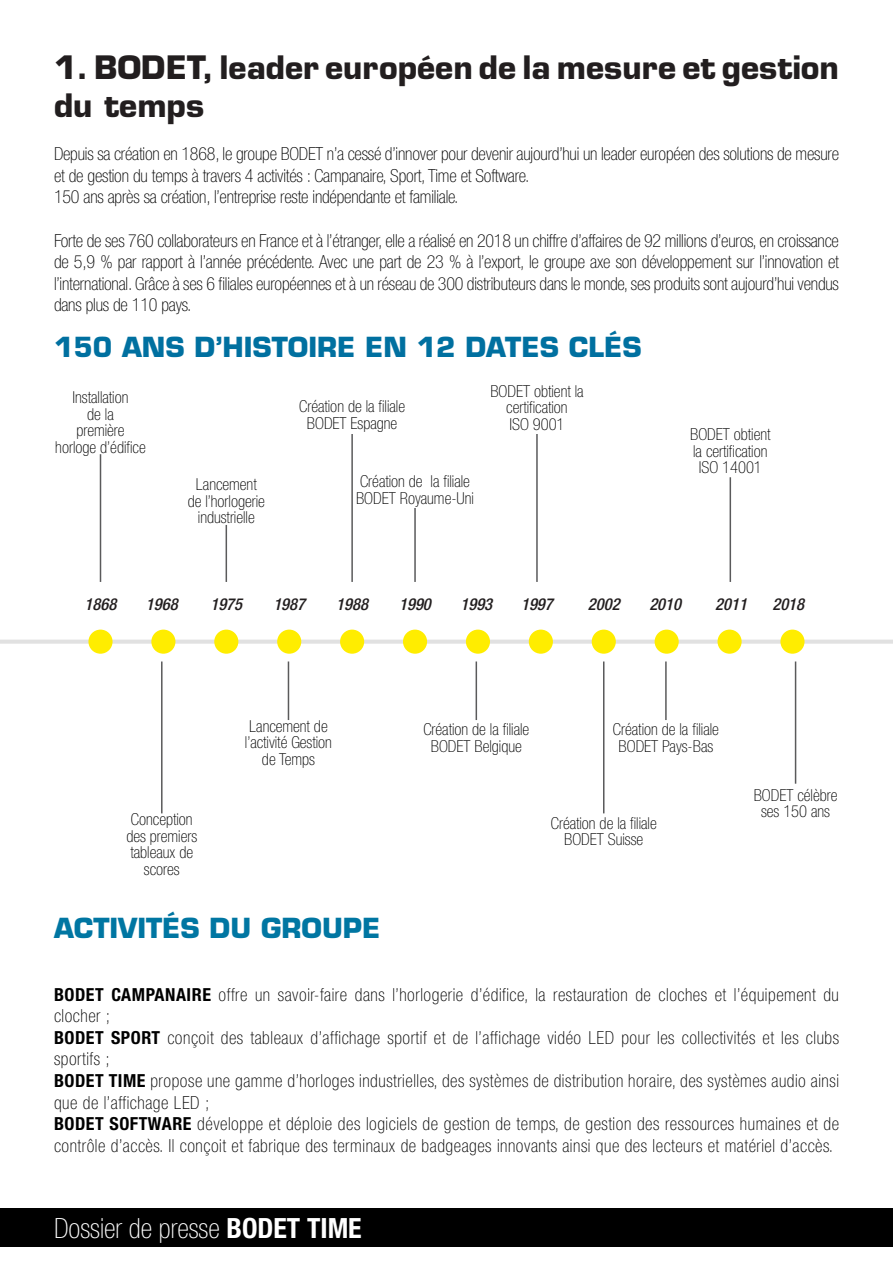
<style>
.page{position:relative;width:893px;height:1263px;background:#fff}
.page>*{position:absolute;margin:0;border:0;box-sizing:border-box;transform-origin:0 0}
.t1{font:700 31.5px/37.8px "Eurostile";color:#221e1f}
.t2{font:100 condensed 27.9px "Helvetica Neue LT Std";color:#fff}
.t3{font:700 27px "Eurostile";color:#0070a0}
.t4{font:700 27px "Eurostile";color:#0076a2}
.t5{font:100 condensed 18px/21.6px "Helvetica Neue LT Std";letter-spacing:.03em;color:#000;text-align:justify}
.t6{font:100 condensed 18px/21.6px "Helvetica Neue LT Std";letter-spacing:-.01em;color:#000}
.t7{font:100 condensed 16.5px/16.5px "Helvetica Neue LT Std";color:#000;text-align:center}
.t8{font:italic 500 condensed 16.5px "Helvetica Neue LT Std";color:#221e1f}
.s1{font-weight:700}
</style>
<div class="page">
<div style="left:0;top:1208px;width:893px;height:39px;background:#000"></div>
<hr style="left:0;top:640px;width:893px;height:4px;background:#e1e1e1">
<div style="left:88px;top:630px;width:25px;height:24px;background:#ffed00;border-radius:50%"></div>
<hr style="left:100px;top:454px;width:1px;height:128px;background:#5a5a5b">
<div style="left:151px;top:630px;width:24px;height:24px;background:#ffed00;border-radius:50%"></div>
<hr style="left:161px;top:661px;width:2px;height:152px;background:#5a5a5b">
<div style="left:277px;top:630px;width:24px;height:24px;background:#ffed00;border-radius:50%"></div>
<hr style="left:288px;top:661px;width:1px;height:59px;background:#5a5a5b">
<div style="left:466px;top:630px;width:24px;height:24px;background:#ffed00;border-radius:50%"></div>
<hr style="left:476px;top:661px;width:1px;height:59px;background:#5a5a5b">
<div style="left:592px;top:630px;width:24px;height:24px;background:#ffed00;border-radius:50%"></div>
<hr style="left:603px;top:661px;width:1px;height:152px;background:#5a5a5b">
<div style="left:717px;top:630px;width:25px;height:24px;background:#ffed00;border-radius:50%"></div>
<hr style="left:730px;top:477px;width:1px;height:105px;background:#5a5a5b">
<div style="left:214px;top:630px;width:24px;height:24px;background:#ffed00;border-radius:50%"></div>
<hr style="left:226px;top:525px;width:1px;height:57px;background:#5a5a5b">
<div style="left:340px;top:630px;width:24px;height:24px;background:#ffed00;border-radius:50%"></div>
<hr style="left:351px;top:434px;width:2px;height:148px;background:#5a5a5b">
<div style="left:403px;top:630px;width:24px;height:24px;background:#ffed00;border-radius:50%"></div>
<hr style="left:414px;top:508px;width:2px;height:74px;background:#5a5a5b">
<div style="left:655px;top:630px;width:24px;height:24px;background:#ffed00;border-radius:50%"></div>
<div style="left:529px;top:630px;width:24px;height:24px;background:#ffed00;border-radius:50%"></div>
<hr style="left:536px;top:434px;width:2px;height:148px;background:#5a5a5b">
<div style="left:780px;top:630px;width:24px;height:24px;background:#ffed00;border-radius:50%"></div>
<hr style="left:795px;top:661px;width:1px;height:123px;background:#5a5a5b">
<hr style="left:665px;top:661px;width:2px;height:59px;background:#5a5a5b">
<h1 class="t1" style="left:54px;top:49px;width:786px">1. BODET, leader européen de la mesure et gestion du temps</h1>
<p class="t6" style="left:54px;top:143px;width:786px">Depuis sa création en 1868, le groupe BODET n’a cessé d’innover pour devenir aujourd’hui un leader européen des solutions de mesure et de gestion du temps à travers 4 activités : Campanaire, Sport, Time et Software.<br>150 ans après sa création, l’entreprise reste indépendante et familiale.</p>
<p class="t5" style="left:54px;top:229px;width:786px">Forte de ses 760 collaborateurs en France et à l’étranger, elle a réalisé en 2018 un chiffre d’affaires de 92 millions d’euros, en croissance de 5,9 % par rapport à l’année précédente. Avec une part de 23 % à l’export, le groupe axe son développement sur l’innovation et l’international. Grâce à ses 6 filiales européennes et à un réseau de 300 distributeurs dans le monde, ses produits sont aujourd’hui vendus dans plus de 110 pays.</p>
<h3 class="t3" style="left:54px;top:330px;width:589px">150 ANS D’HISTOIRE EN 12 DATES CLÉS</h3>
<p class="t7" style="left:55px;top:389px;width:92px">Installation<br>de la<br>première horloge d’édifice</p>
<p class="t7" style="left:188px;top:476px;width:79px">Lancement de l’horlogerie industrielle</p>
<p class="t7" style="left:299px;top:398px;width:107px">Création de la filiale<br>BODET Espagne</p>
<p class="t7" style="left:356px;top:473px;width:119px;text-align:left">Création de la filiale<br>BODET Royaume-Uni</p>
<p class="t7" style="left:490px;top:382px;width:95px">BODET obtient la certification<br>ISO 9001</p>
<p class="t7" style="left:690px;top:426px;width:82px">BODET obtient la certification<br>ISO 14001</p>
<p class="t8" style="left:85px;top:594px;width:33px">1868</p>
<p class="t8" style="left:146px;top:594px;width:33px">1968</p>
<p class="t8" style="left:210px;top:594px;width:33px">1975</p>
<p class="t8" style="left:273px;top:594px;width:33px">1987</p>
<p class="t8" style="left:336px;top:594px;width:33px">1988</p>
<p class="t8" style="left:399px;top:594px;width:33px">1990</p>
<p class="t8" style="left:460px;top:594px;width:33px">1993</p>
<p class="t8" style="left:521px;top:594px;width:33px">1997</p>
<p class="t8" style="left:588px;top:594px;width:33px">2002</p>
<p class="t8" style="left:649px;top:594px;width:33px">2010</p>
<p class="t8" style="left:715px;top:594px;width:33px">2011</p>
<p class="t8" style="left:772px;top:594px;width:33px">2018</p>
<p class="t7" style="left:126px;top:811px;width:72px">Conception des premiers tableaux de scores</p>
<p class="t7" style="left:245px;top:718px;width:89px">Lancement de l’activité Gestion de Temps</p>
<h3 class="t4" style="left:54px;top:911px;width:328px">ACTIVITÉS DU GROUPE</h3>
<p class="t7" style="left:423px;top:721px;width:107px">Création de la filiale<br>BODET Belgique</p>
<p class="t7" style="left:613px;top:721px;width:107px">Création de la filiale<br>BODET Pays-Bas</p>
<p class="t7" style="left:551px;top:815px;width:107px">Création de la filiale<br>BODET Suisse</p>
<p class="t7" style="left:754px;top:786px;width:85px">BODET célèbre ses 150 ans</p>
<p class="t5" style="left:54px;top:983px;width:787px;text-align:left"><span class="s1">BODET CAMPANAIRE</span> offre un savoir-faire dans l’horlogerie d’édifice, la restauration de cloches et l’équipement du clocher ;<br><span class="s1">BODET SPORT</span> conçoit des tableaux d’affichage sportif et de l’affichage vidéo LED pour les collectivités et les clubs sportifs ;<br><span class="s1">BODET TIME</span> propose une gamme d’horloges industrielles, des systèmes de distribution horaire, des systèmes audio ainsi que de l’affichage LED ;<br><span class="s1">BODET SOFTWARE</span> développe et déploie des logiciels de gestion de temps, de gestion des ressources humaines et de contrôle d’accès. Il conçoit et fabrique des terminaux de badgeages innovants ainsi que des lecteurs et matériel d’accès.</p>
<h2 class="t2" style="left:54px;top:1213px;width:309px">Dossier de presse <span class="s1">BODET TIME</span></h2>
</div>
